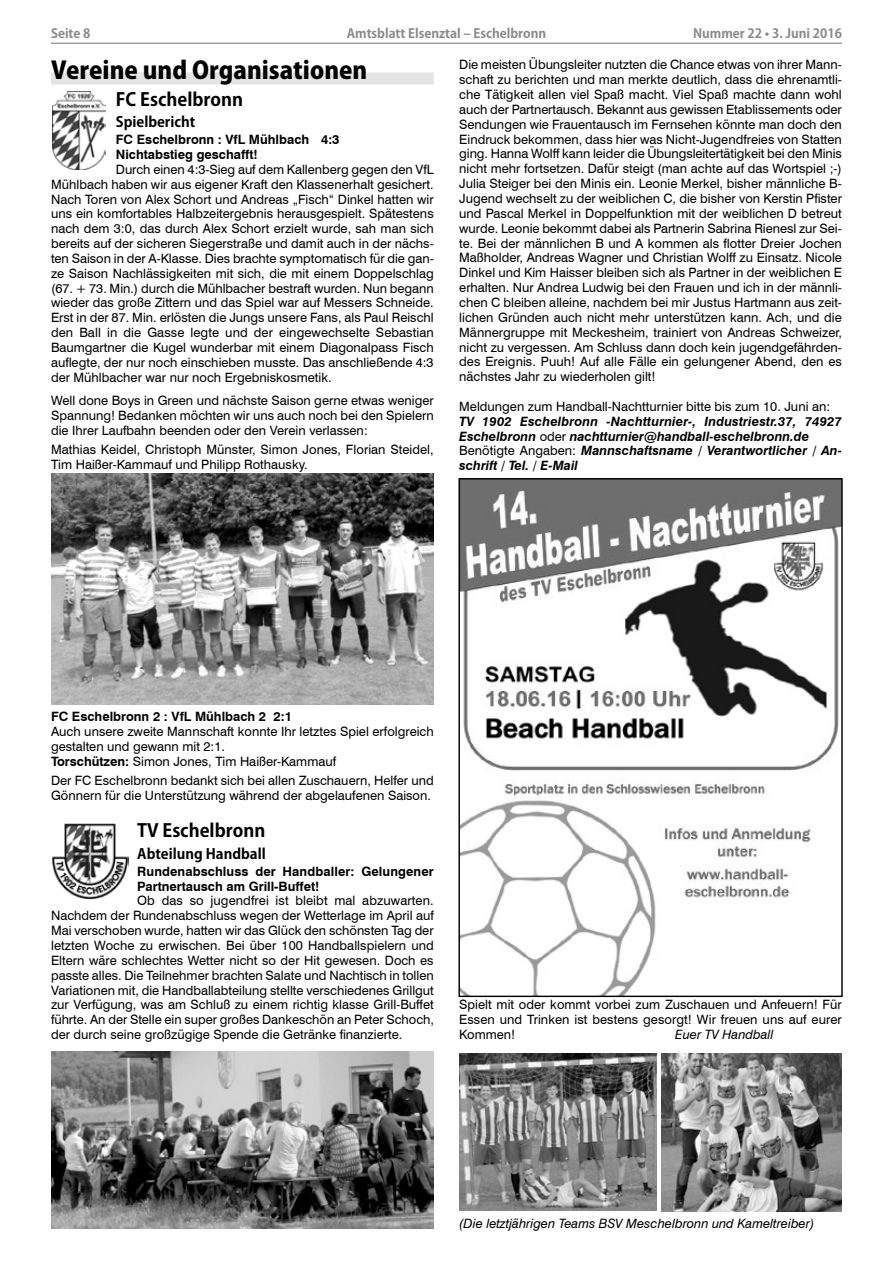
<style>
.page{position:relative;width:893px;height:1263px;background:#fff}
.page>*{position:absolute;margin:0;border:0;box-sizing:border-box;transform-origin:0 0}
.t1{font:800 24px "Koz Go Pro";color:#000}
.t2{font:700 18px "Koz Go Pro";color:#000}
.t3{font:700 14.25px "Koz Go Pro";color:#000}
.t4{font:12.9px/14.9px "Swiss 721 BT";color:#000;text-align:justify}
.t5{font:italic 700 12.9px/14.9px "Swiss 721 BT";letter-spacing:.005em;color:#000}
.t6{font:700 12.9px/14.9px "Swiss 721 BT";color:#000}
.t7{font:italic 12.9px "Swiss 721 BT";color:#000}
.t8{font:700 12.75px "Koz Go Pro";color:#8a8a8a}
.s1{font-weight:400;font-style:normal}
.s2{font-weight:700}
</style>
<div class="page">
<hr style="left:51px;top:43px;width:791px;height:1px;background:#9f9f9f">
<div style="left:51px;top:72px;width:383px;height:12px;background:#e4e4e4"></div>
<img style="left:52px;top:91px;width:53px;height:78px">
<img style="left:52px;top:823px;width:77px;height:77px">
<img style="left:51px;top:474px;width:383px;height:230px">
<img style="left:51px;top:1052px;width:383px;height:177px">
<img style="left:460px;top:480px;width:381px;height:515px">
<img style="left:459px;top:1053px;width:198px;height:158px">
<img style="left:662px;top:1053px;width:180px;height:158px">
<p class="t8" style="left:51px;top:25px;width:41px">Seite 8</p>
<p class="t8" style="left:347px;top:25px;width:201px">Amtsblatt Elsenztal – Eschelbronn</p>
<p class="t8" style="left:693px;top:25px;width:150px">Nummer 22 • 3. Juni 2016</p>
<h1 class="t1" style="left:51px;top:54px;width:318px">Vereine und Organisationen</h1>
<h2 class="t2" style="left:116px;top:87px;width:129px">FC Eschelbronn</h2>
<p class="t3" style="left:116px;top:113px;width:81px">Spielbericht</p>
<p class="t6" style="left:116px;top:132px;width:225px">FC Eschelbronn : VfL Mühlbach 4:3<br>Nichtabstieg geschafft!</p>
<p class="t4" style="left:51px;top:161px;width:384px;text-indent:65px">Durch einen 4:3-Sieg auf dem Kallenberg gegen den VfL Mühlbach haben wir aus eigener Kraft den Klassenerhalt gesichert.<br>Nach Toren von Alex Schort und Andreas „Fisch“ Dinkel hatten wir uns ein komfortables Halbzeitergebnis herausgespielt. Spätestens nach dem 3:0, das durch Alex Schort erzielt wurde, sah man sich bereits auf der sicheren Siegerstraße und damit auch in der nächs&shy;ten Saison in der A-Klasse. Dies brachte symptomatisch für die gan&shy;ze Saison Nachlässigkeiten mit sich, die mit einem Doppelschlag (67. + 73. Min.) durch die Mühlbacher bestraft wurden. Nun begann wieder das große Zittern und das Spiel war auf Messers Schneide.<br>Erst in der 87. Min. erlösten die Jungs unsere Fans, als Paul Reischl den Ball in die Gasse legte und der eingewechselte Sebastian Baumgartner die Kugel wunderbar mit einem Diagonalpass Fisch auflegte, der nur noch einschieben musste. Das anschließende 4:3 der Mühlbacher war nur noch Ergebniskosmetik.</p>
<p class="t4" style="left:51px;top:393px;width:384px">Well done Boys in Green und nächste Saison gerne etwas weniger Spannung! Bedanken möchten wir uns auch noch bei den Spielern die Ihrer Laufbahn beenden oder den Verein verlassen:</p>
<p class="t4" style="left:51px;top:441px;width:384px">Mathias Keidel, Christoph Münster, Simon Jones, Florian Steidel,<br>Tim Haißer-Kammauf und Philipp Rothausky.</p>
<p class="t4" style="left:459px;top:57px;width:384px">Die meisten Übungsleiter nutzten die Chance etwas von ihrer Mann&shy;schaft zu berichten und man merkte deutlich, dass die ehrenamtli&shy;che Tätigkeit allen viel Spaß macht. Viel Spaß machte dann wohl auch der Partnertausch. Bekannt aus gewissen Etablissements oder Sendungen wie Frauentausch im Fernsehen könnte man doch den Eindruck bekommen, dass hier was Nicht-Jugendfreies von Statten ging. Hanna Wolff kann leider die Übungsleitertätigkeit bei den Minis nicht mehr fortsetzen. Dafür steigt (man achte auf das Wortspiel ;-)<br>Julia Steiger bei den Minis ein. Leonie Merkel, bisher männliche B-Jugend wechselt zu der weiblichen C, die bisher von Kerstin Pfister und Pascal Merkel in Doppelfunktion mit der weiblichen D betreut wurde. Leonie bekommt dabei als Partnerin Sabrina Rienesl zur Sei&shy;te. Bei der männlichen B und A kommen als flotter Dreier Jochen Maßholder, Andreas Wagner und Christian Wolff zu Einsatz. Nicole Dinkel und Kim Haisser bleiben sich als Partner in der weiblichen E erhalten. Nur Andrea Ludwig bei den Frauen und ich in der männli&shy;chen C bleiben alleine, nachdem bei mir Justus Hartmann aus zeit&shy;lichen Gründen auch nicht mehr unterstützen kann. Ach, und die Männergruppe mit Meckesheim, trainiert von Andreas Schweizer, nicht zu vergessen. Am Schluss dann doch kein jugendgefährden&shy;des Ereignis. Puuh! Auf alle Fälle ein gelungener Abend, den es nächstes Jahr zu wiederholen gilt!</p>
<p class="t4" style="left:459px;top:398px;width:372px">Meldungen zum Handball-Nachtturnier bitte bis zum 10. Juni an:</p>
<p class="t5" style="left:459px;top:413px;width:384px">TV 1902 Eschelbronn -Nachtturnier-, Industriestr.37, 74927<br>Eschelbronn <span class="s1">oder</span> nachtturnier@handball-eschelbronn.de <span class="s1">Benötigte Angaben:</span> Mannschaftsname / Verantwortlicher / An&shy;schrift / Tel. / E-Mail</p>
<p class="t6" style="left:51px;top:709px;width:243px">FC Eschelbronn 2 : VfL Mühlbach 2 2:1</p>
<p class="t4" style="left:51px;top:724px;width:384px;text-align:left">Auch unsere zweite Mannschaft konnte Ihr letztes Spiel erfolgreich gestalten und gewann mit 2:1.<br><span class="s2">Torschützen:</span> Simon Jones, Tim Haißer-Kammauf</p>
<p class="t4" style="left:51px;top:772px;width:384px">Der FC Eschelbronn bedankt sich bei allen Zuschauern, Helfer und<br>Gönnern für die Unterstützung während der abgelaufenen Saison.</p>
<h2 class="t2" style="left:137px;top:819px;width:130px">TV Eschelbronn</h2>
<p class="t3" style="left:137px;top:844px;width:130px">Abteilung Handball</p>
<p class="t6" style="left:137px;top:863px;width:298px">Rundenabschluss der Handballer: Gelungener<br>Partnertausch am Grill-Buffet!</p>
<p class="t4" style="left:51px;top:893px;width:384px;text-indent:86px">Ob das so jugendfrei ist bleibt mal abzuwarten.<br>Nachdem der Rundenabschluss wegen der Wetterlage im April auf Mai verschoben wurde, hatten wir das Glück den schönsten Tag der letzten Woche zu erwischen. Bei über 100 Handballspielern und Eltern wäre schlechtes Wetter nicht so der Hit gewesen. Doch es passte alles. Die Teilnehmer brachten Salate und Nachtisch in tollen Variationen mit, die Handballabteilung stellte verschiedenes Grillgut zur Verfügung, was am Schluß zu einem richtig klasse Grill-Buffet führte. An der Stelle ein super großes Dankeschön an Peter Schoch, der durch seine großzügige Spende die Getränke finanzierte.</p>
<p class="t4" style="left:459px;top:997px;width:384px">Spielt mit oder kommt vorbei zum Zuschauen und Anfeuern! Für Essen und Trinken ist bestens gesorgt! Wir freuen uns auf eurer Kommen!</p>
<p class="t7" style="left:675px;top:1025px;width:100px">Euer TV Handball</p>
<p class="t7" style="left:459px;top:1214px;width:357px">(Die letztjährigen Teams BSV Meschelbronn und Kameltreiber)</p>
</div>
